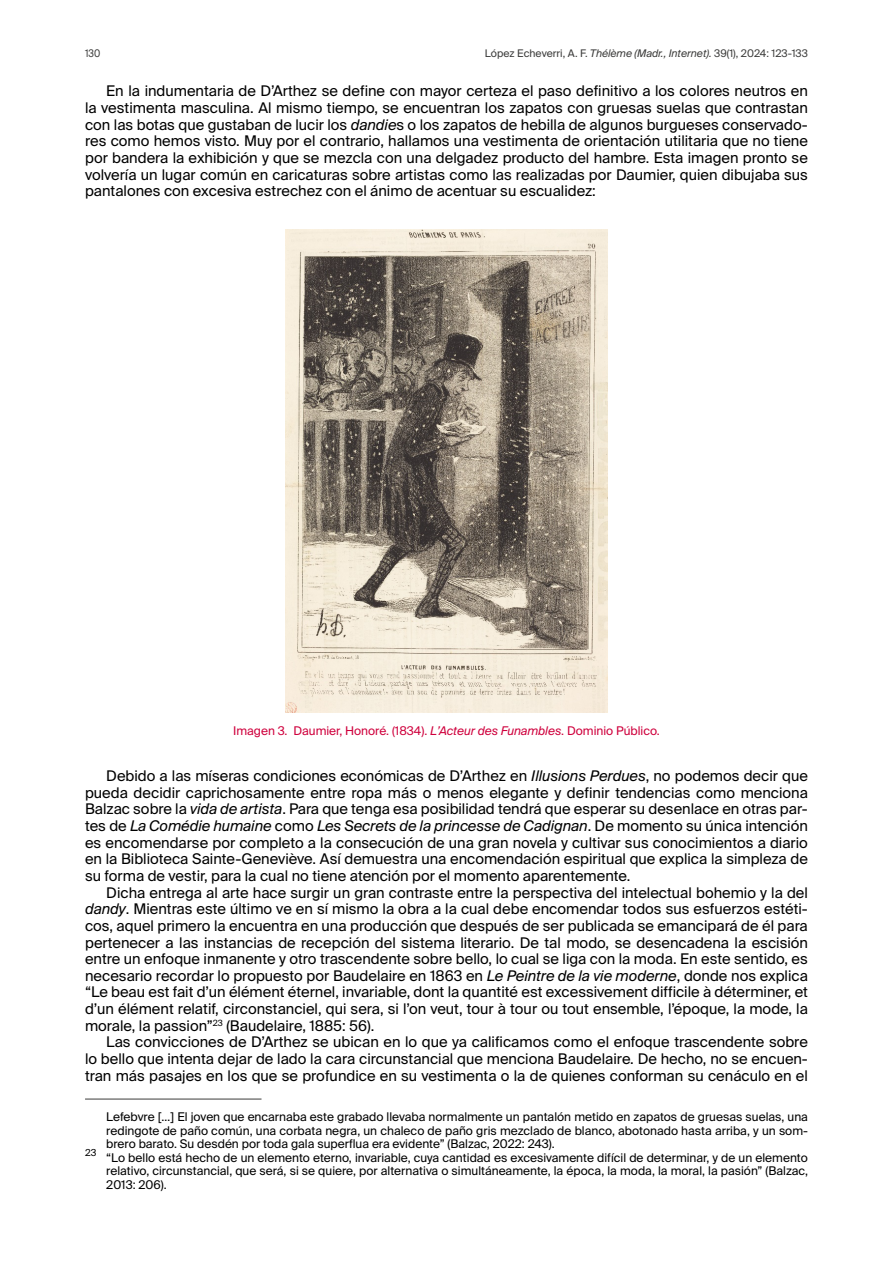
<style>
.page{position:relative;width:893px;height:1263px;background:#fff}
.page>*{position:absolute;margin:0;border:0;box-sizing:border-box;transform-origin:0 0}
._000-TXT_GENERAL{font:14.7px/16.6px "Suisse Intl";color:#000;text-align:justify}
._000-Notas_al_pie{font:12px/13.5px "Suisse Intl";color:#000;text-align:justify}
._000-Tit_tablas{font:12px "Suisse Intl";color:#cf003d}
.t1{font:10.5px "Suisse Intl";color:#3c3c3b}
.t2{font:10.5px "Suisse Intl";color:#3c3c3b;scale:.9 1}
._000-Notas_al_pie-2{font:9.6px "Suisse Intl";color:#000}
.s1{font-style:italic}
</style>
<div class="page">
<img style="left:285px;top:229px;width:322px;height:484px">
<hr style="left:85px;top:1099px;width:176px;height:1px;background:#3c3c3b">
<p class="t2" style="left:85px;top:47px;width:18px">130</p>
<p class="t1" style="left:485px;top:47px;width:325px">López Echeverri, A. F. <span class="s1">Thélème (Madr., Internet).</span> 39(1), 2024: 123-133</p>
<p class="_000-TXT_GENERAL" style="left:85px;top:83px;width:724px;text-indent:21px">En la indumentaria de D’Arthez se define con mayor certeza el paso definitivo a los colores neutros en la vestimenta masculina. Al mismo tiempo, se encuentran los zapatos con gruesas suelas que contrastan con las botas que gustaban de lucir los <span class="s1">dandie</span>s o los zapatos de hebilla de algunos burgueses conservado&shy;res como hemos visto. Muy por el contrario, hallamos una vestimenta de orientación utilitaria que no tiene por bandera la exhibición y que se mezcla con una delgadez producto del hambre. Esta imagen pronto se volvería un lugar común en caricaturas sobre artistas como las realizadas por Daumier, quien dibujaba sus pantalones con excesiva estrechez con el ánimo de acentuar su escualidez:</p>
<p class="_000-Tit_tablas" style="left:233px;top:724px;width:428px">Imagen 3. Daumier, Honoré. (1834). <span class="s1">L’Acteur des Funambles</span>. Dominio Público.</p>
<p class="_000-TXT_GENERAL" style="left:85px;top:768px;width:724px;text-indent:21px">Debido a las míseras condiciones económicas de D’Arthez en <span class="s1">Illusions Perdues</span>, no podemos decir que pueda decidir caprichosamente entre ropa más o menos elegante y definir tendencias como menciona Balzac sobre la <span class="s1">vida de artista</span>. Para que tenga esa posibilidad tendrá que esperar su desenlace en otras par&shy;tes de <span class="s1">La Comédie humaine</span> como <span class="s1">Les Secrets de la princesse de Cadignan</span>. De momento su única intención es encomendarse por completo a la consecución de una gran novela y cultivar sus conocimientos a diario en la Biblioteca Sainte-Geneviève. Así demuestra una encomendación espiritual que explica la simpleza de su forma de vestir, para la cual no tiene atención por el momento aparentemente.</p>
<p class="_000-TXT_GENERAL" style="left:85px;top:884px;width:724px;text-indent:21px">Dicha entrega al arte hace surgir un gran contraste entre la perspectiva del intelectual bohemio y la del <span class="s1">dandy</span>. Mientras este último ve en sí mismo la obra a la cual debe encomendar todos sus esfuerzos estéti&shy;cos, aquel primero la encuentra en una producción que después de ser publicada se emancipará de él para pertenecer a las instancias de recepción del sistema literario. De tal modo, se desencadena la escisión entre un enfoque inmanente y otro trascendente sobre bello, lo cual se liga con la moda. En este sentido, es necesario recordar lo propuesto por Baudelaire en 1863 en <span class="s1">Le Peintre de la vie moderne</span>, donde nos explica “Le beau est fait d’un élément éternel, invariable, dont la quantité est excessivement difficile à déterminer, et d’un élément relatif, circonstanciel, qui sera, si l’on veut, tour à tour ou tout ensemble, l’époque, la mode, la morale, la passion”<sup>23</sup> (Baudelaire, 1885: 56).</p>
<p class="_000-TXT_GENERAL" style="left:85px;top:1034px;width:724px;text-indent:21px">Las convicciones de D’Arthez se ubican en lo que ya calificamos como el enfoque trascendente sobre lo bello que intenta dejar de lado la cara circunstancial que menciona Baudelaire. De hecho, no se encuen&shy;tran más pasajes en los que se profundice en su vestimenta o la de quienes conforman su cenáculo en el</p>
<p class="_000-Notas_al_pie" style="left:106px;top:1110px;width:703px">Lefebvre […] El joven que encarnaba este grabado llevaba normalmente un pantalón metido en zapatos de gruesas suelas, una redingote de paño común, una corbata negra, un chaleco de paño gris mezclado de blanco, abotonado hasta arriba, y un som&shy;brero barato. Su desdén por toda gala superflua era evidente” (Balzac, 2022: 243).</p>
<p class="_000-Notas_al_pie-2" style="left:85px;top:1147px;width:13px">23</p>
<p class="_000-Notas_al_pie" style="left:106px;top:1151px;width:703px">“Lo bello está hecho de un elemento eterno, invariable, cuya cantidad es excesivamente difícil de determinar, y de un elemento relativo, circunstancial, que será, si se quiere, por alternativa o simultáneamente, la época, la moda, la moral, la pasión” (Balzac, 2013: 206).</p>
</div>
